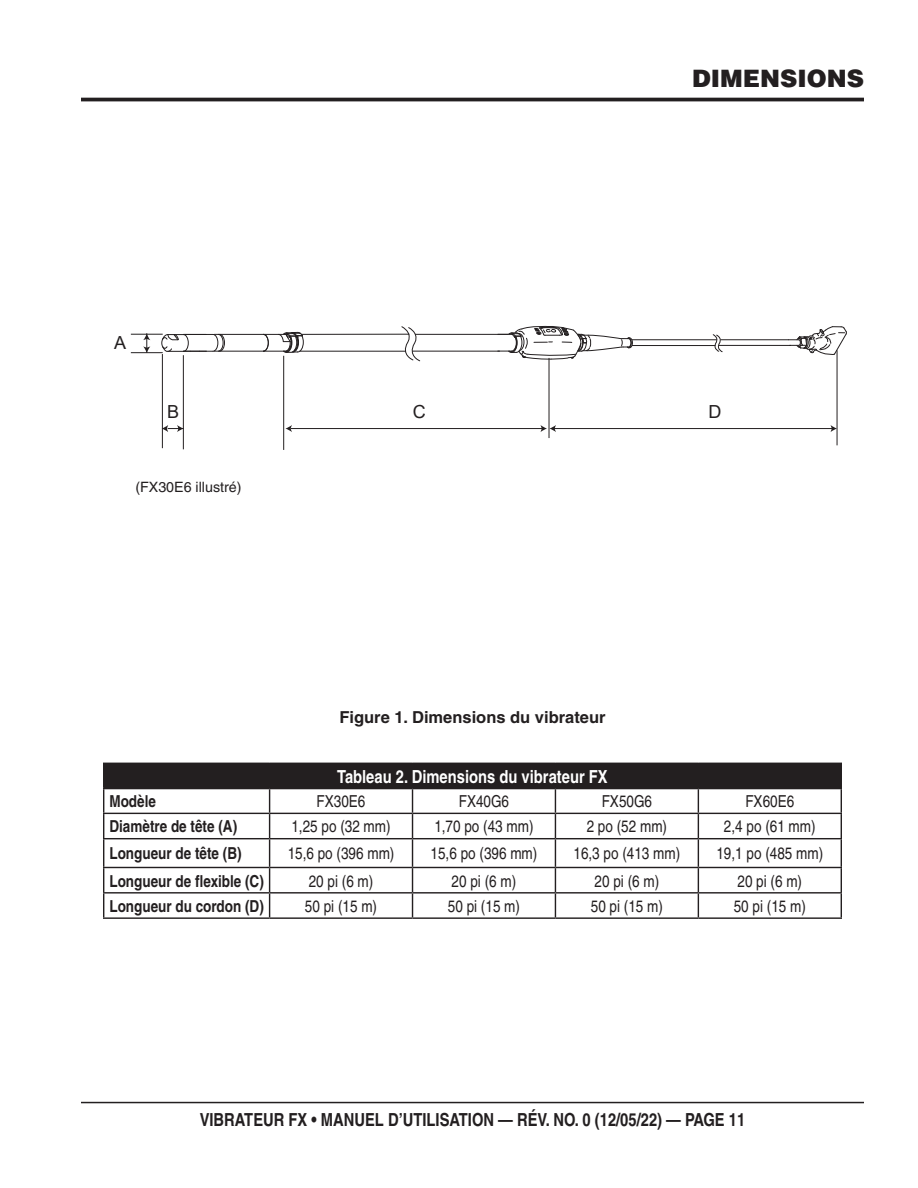
<style>
.page{position:relative;width:918px;height:1188px;background:#fff}
.page>*{position:absolute;margin:0;border:0;box-sizing:border-box;transform-origin:0 0}
.Page_Heading_TOC{font:900 24px "Helvetica";color:#231f20}
.t1{font:700 condensed 18px "Helvetica";color:#231f20}
.t2{font:700 condensed 18px "Helvetica";color:#fff}
.t3{font:18px "Arial";color:#231f20}
.Table_-_body_text_ce{font:condensed 16.5px "Helvetica";color:#231f20}
.Table_-_body_text_BO{font:700 condensed 16.5px "Helvetica";color:#231f20}
.t4{font:700 16.5px "Helvetica";color:#231f20}
.t5{font:15px "MS P Gothic";color:#231f20}
.Body_text{font:14.25px "Helvetica";color:#231f20}
</style>
<div class="page">
<hr style="left:81px;top:1102px;width:783px;height:1px;background:#231f20">
<hr style="left:81px;top:98px;width:783px;height:3px;background:#231f20">
<hr style="left:214px;top:334px;width:49px;height:1px;background:#231f20">
<hr style="left:214px;top:351px;width:49px;height:1px;background:#231f20">
<svg style="left:161px;top:333px;width:64px;height:19px"></svg>
<hr style="left:415px;top:334px;width:93px;height:1px;background:#231f20">
<hr style="left:413px;top:351px;width:86px;height:1px;background:#231f20">
<svg style="left:788px;top:326px;width:59px;height:29px"></svg>
<hr style="left:721px;top:339px;width:67px;height:1px;background:#231f20">
<hr style="left:719px;top:345px;width:72px;height:1px;background:#231f20">
<hr style="left:632px;top:345px;width:83px;height:1px;background:#231f20">
<hr style="left:632px;top:339px;width:84px;height:1px;background:#231f20">
<hr style="left:302px;top:334px;width:107px;height:1px;background:#231f20">
<hr style="left:300px;top:351px;width:106px;height:1px;background:#231f20">
<svg style="left:400px;top:326px;width:21px;height:35px"></svg>
<svg style="left:712px;top:334px;width:11px;height:19px"></svg>
<svg style="left:498px;top:326px;width:135px;height:34px"></svg>
<svg style="left:262px;top:331px;width:42px;height:22px"></svg>
<hr style="left:549px;top:358px;width:1px;height:80px;background:#231f20">
<hr style="left:554px;top:428px;width:278px;height:1px;background:#231f20">
<svg style="left:831px;top:425px;width:6px;height:7px"></svg>
<hr style="left:131px;top:334px;width:32px;height:1px;background:#231f20">
<hr style="left:131px;top:352px;width:32px;height:1px;background:#231f20">
<hr style="left:291px;top:428px;width:252px;height:1px;background:#231f20">
<hr style="left:837px;top:350px;width:1px;height:95px;background:#231f20">
<hr style="left:283px;top:356px;width:1px;height:94px;background:#231f20">
<hr style="left:162px;top:354px;width:1px;height:94px;background:#231f20">
<hr style="left:183px;top:355px;width:1px;height:94px;background:#231f20">
<svg style="left:541px;top:425px;width:15px;height:7px"></svg>
<svg style="left:285px;top:425px;width:7px;height:7px"></svg>
<svg style="left:162px;top:425px;width:22px;height:7px"></svg>
<svg style="left:143px;top:333px;width:7px;height:20px"></svg>
<div style="left:104px;top:763px;width:737px;height:26px;background:#231f20"></div>
<svg style="left:104px;top:789px;width:737px;height:128px"></svg>
<hr style="left:103px;top:763px;width:167px;height:1px;background:#231f20">
<hr style="left:698px;top:763px;width:144px;height:1px;background:#231f20">
<hr style="left:103px;top:813px;width:167px;height:1px;background:#231f20">
<hr style="left:270px;top:813px;width:143px;height:1px;background:#231f20">
<hr style="left:413px;top:813px;width:142px;height:1px;background:#231f20">
<hr style="left:555px;top:813px;width:143px;height:1px;background:#231f20">
<hr style="left:698px;top:813px;width:144px;height:1px;background:#231f20">
<hr style="left:103px;top:838px;width:167px;height:1px;background:#231f20">
<hr style="left:270px;top:838px;width:143px;height:1px;background:#231f20">
<hr style="left:413px;top:838px;width:142px;height:1px;background:#231f20">
<hr style="left:555px;top:838px;width:143px;height:1px;background:#231f20">
<hr style="left:698px;top:838px;width:144px;height:1px;background:#231f20">
<hr style="left:103px;top:867px;width:167px;height:1px;background:#231f20">
<hr style="left:270px;top:867px;width:143px;height:1px;background:#231f20">
<hr style="left:413px;top:867px;width:142px;height:1px;background:#231f20">
<hr style="left:555px;top:867px;width:143px;height:1px;background:#231f20">
<hr style="left:698px;top:867px;width:144px;height:1px;background:#231f20">
<hr style="left:103px;top:892px;width:167px;height:2px;background:#231f20">
<hr style="left:270px;top:892px;width:143px;height:2px;background:#231f20">
<hr style="left:413px;top:892px;width:142px;height:2px;background:#231f20">
<hr style="left:555px;top:892px;width:143px;height:2px;background:#231f20">
<hr style="left:698px;top:892px;width:144px;height:2px;background:#231f20">
<svg style="left:103px;top:764px;width:1px;height:153px"></svg>
<svg style="left:269px;top:789px;width:1px;height:128px"></svg>
<hr style="left:103px;top:917px;width:167px;height:2px;background:#231f20">
<svg style="left:412px;top:789px;width:1px;height:128px"></svg>
<svg style="left:555px;top:789px;width:1px;height:128px"></svg>
<svg style="left:698px;top:789px;width:1px;height:128px"></svg>
<svg style="left:841px;top:764px;width:1px;height:153px"></svg>
<hr style="left:270px;top:917px;width:143px;height:2px;background:#231f20">
<hr style="left:413px;top:917px;width:142px;height:2px;background:#231f20">
<hr style="left:555px;top:917px;width:143px;height:2px;background:#231f20">
<hr style="left:698px;top:917px;width:144px;height:2px;background:#231f20">
<p class="Page_Heading_TOC" style="left:692px;top:63px;width:173px">DIMENSIONS</p>
<p class="t3" style="left:114px;top:330px;width:14px">A</p>
<p class="t3" style="left:167px;top:399px;width:14px">B</p>
<p class="t3" style="left:413px;top:399px;width:15px">C</p>
<p class="t3" style="left:709px;top:399px;width:15px">D</p>
<p class="t5" style="left:139px;top:479px;width:103px">(FX30E6 shown)</p>
<p class="Body_text" style="left:135px;top:479px;width:108px">(FX30E6 illustré)</p>
<p class="t4" style="left:339px;top:707px;width:268px">Figure 1. Dimensions du vibrateur</p>
<p class="t2" style="left:337px;top:766px;width:272px">Tableau 2. Dimensions du vibrateur FX</p>
<p class="Table_-_body_text_BO" style="left:109px;top:791px;width:48px">Modèle</p>
<p class="Table_-_body_text_ce" style="left:317px;top:792px;width:50px">FX30E6</p>
<p class="Table_-_body_text_ce" style="left:459px;top:792px;width:52px">FX40G6</p>
<p class="Table_-_body_text_ce" style="left:602px;top:792px;width:52px">FX50G6</p>
<p class="Table_-_body_text_ce" style="left:745px;top:792px;width:50px">FX60E6</p>
<p class="Table_-_body_text_BO" style="left:109px;top:817px;width:129px">Diamètre de tête (A)</p>
<p class="Table_-_body_text_ce" style="left:291px;top:817px;width:101px">1,25 po (32 mm)</p>
<p class="Table_-_body_text_ce" style="left:434px;top:817px;width:101px">1,70 po (43 mm)</p>
<p class="Table_-_body_text_ce" style="left:587px;top:817px;width:82px">2 po (52 mm)</p>
<p class="Table_-_body_text_ce" style="left:724px;top:817px;width:93px">2,4 po (61 mm)</p>
<p class="Table_-_body_text_BO" style="left:109px;top:844px;width:134px">Longueur de tête (B)</p>
<p class="Table_-_body_text_ce" style="left:288px;top:844px;width:108px">15,6 po (396 mm)</p>
<p class="Table_-_body_text_ce" style="left:431px;top:844px;width:108px">15,6 po (396 mm)</p>
<p class="Table_-_body_text_ce" style="left:574px;top:844px;width:108px">16,3 po (413 mm)</p>
<p class="Table_-_body_text_ce" style="left:716px;top:844px;width:108px">19,1 po (485 mm)</p>
<p class="Table_-_body_text_BO" style="left:109px;top:871px;width:156px">Longueur de flexible (C)</p>
<p class="Table_-_body_text_ce" style="left:309px;top:871px;width:66px">20 pi (6 m)</p>
<p class="Table_-_body_text_ce" style="left:452px;top:871px;width:66px">20 pi (6 m)</p>
<p class="Table_-_body_text_ce" style="left:595px;top:871px;width:66px">20 pi (6 m)</p>
<p class="Table_-_body_text_ce" style="left:738px;top:871px;width:66px">20 pi (6 m)</p>
<p class="Table_-_body_text_BO" style="left:109px;top:896px;width:156px">Longueur du cordon (D)</p>
<p class="Table_-_body_text_ce" style="left:305px;top:897px;width:74px">50 pi (15 m)</p>
<p class="Table_-_body_text_ce" style="left:448px;top:897px;width:74px">50 pi (15 m)</p>
<p class="Table_-_body_text_ce" style="left:591px;top:897px;width:74px">50 pi (15 m)</p>
<p class="Table_-_body_text_ce" style="left:734px;top:897px;width:74px">50 pi (15 m)</p>
<p class="t1" style="left:200px;top:1108px;width:547px">VIBRATEUR FX • MANUEL D’UTILISATION — RÉV. NO. 0 (12/05/22) — PAGE 11</p>
</div>
